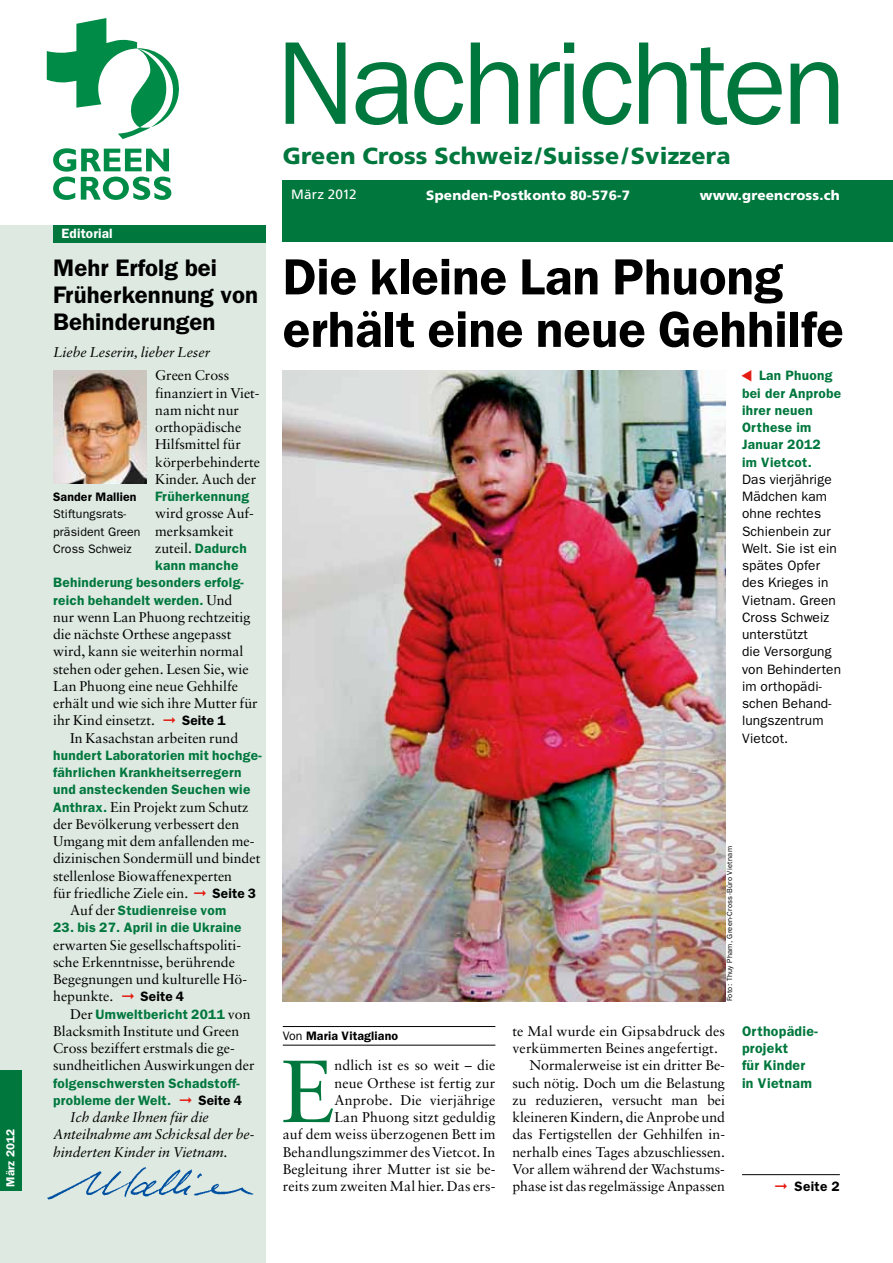
<style>
.page{position:relative;width:893px;height:1263px;background:#fff}
.page>*{position:absolute;margin:0;border:0;box-sizing:border-box;transform-origin:0 0}
.t1{font:118.5px "ITC Franklin Gothic Std";letter-spacing:-.04em;color:#00773d}
.t2{font:88.2px "Sabon";color:#00773d}
.t3{font:600 51px/52.5px "ITC Franklin Gothic Std";color:#000}
.t4{font:600 24px/27px "ITC Franklin Gothic Std";letter-spacing:.005em;color:#000}
.t5{font:900 23.25px "Frutiger";letter-spacing:.01em;color:#00773d}
.t6{font:14.1px/17.2px "Sabon";color:#000}
.t7{font:italic 14.1px/17.2px "Sabon";color:#000}
.t8{font:600 14.1px/17.2px "ITC Franklin Gothic Std";letter-spacing:.02em;color:#00773d}
.t9{font:600 13.65px/17.2px "ITC Franklin Gothic Std";letter-spacing:.02em;color:#00773d}
.t10{font:13.65px/17.2px "ITC Franklin Gothic Std";letter-spacing:.01em;color:#000}
.t11{font:600 13.65px "ITC Franklin Gothic Std";letter-spacing:.02em;color:#000}
.t12{font:900 13.5px "Frutiger";letter-spacing:.015em;color:#fff}
.t13{font:600 13.5px "ITC Franklin Gothic Std";letter-spacing:.01em;color:#fff}
.t14{font:13.5px "Frutiger";letter-spacing:.015em;color:#fff}
.t15{font:12.3px/17.2px "ITC Franklin Gothic Std";letter-spacing:.01em;color:#000}
.t16{font:600 12.3px "ITC Franklin Gothic Std";letter-spacing:.01em;color:#000}
.t17{font:600 11.7px "ITC Franklin Gothic Std";letter-spacing:.015em;color:#fff}
.t18{font:7.5px "ITC Franklin Gothic Std";letter-spacing:.04em;color:#000}
.s1{font-family:"ITC Franklin Gothic Std";font-weight:600;font-size:13.65px;color:#00773d}
.s2{font-family:"Sabon";font-weight:400;font-size:14.1px;color:#000}
.s3{color:#e41d13}
.s4{font-family:"ITC Franklin Gothic Std";font-weight:600;font-size:13.65px}
.s5{color:#000}
.s6{font-weight:400}
</style>
<div class="page">
<div style="left:0;top:225px;width:266px;height:1038px;background:#dde9e1"></div>
<div style="left:53px;top:225px;width:213px;height:17px;background:#00773d"></div>
<div style="left:283px;top:180px;width:610px;height:62px;background:#00773d"></div>
<hr style="left:283px;top:1026px;width:212px;height:1px;background:#000">
<hr style="left:283px;top:1045px;width:212px;height:1px;background:#000">
<hr style="left:742px;top:1174px;width:98px;height:1px;background:#000">
<img style="left:53px;top:370px;width:94px;height:114px">
<img style="left:47px;top:1167px;width:206px;height:33px">
<div style="left:0;top:1070px;width:21px;height:121px;background:#00773d"></div>
<svg style="left:47px;top:18px;width:132px;height:121px"></svg>
<svg style="left:53px;top:148px;width:118px;height:52px"></svg>
<img style="left:283px;top:370px;width:442px;height:631px">
<p class="t17" style="left:3px;top:1187px;width:60px;rotate:-90deg">März 2012</p>
<p class="t13" style="left:62px;top:225px;width:53px">Editorial</p>
<h3 class="t4" style="left:53px;top:254px;width:206px">Mehr Erfolg bei<br>Früherkennung von<br>Behinderungen</h3>
<p class="t7" style="left:53px;top:343px;width:159px">Liebe Leserin, lieber Leser</p>
<p class="t16" style="left:53px;top:490px;width:85px">Sander Mallien</p>
<p class="t15" style="left:53px;top:506px;width:89px">Stiftungsrats&shy;präsident Green<br>Cross Schweiz</p>
<p class="t6" style="left:155px;top:367px;width:106px">Green Cross finanziert in Viet&shy;nam nicht nur orthopädische<br>Hilfsmittel für körperbehinderte<br>Kinder. Auch der</p>
<p class="t9" style="left:155px;top:488px;width:95px">Früherkennung</p>
<p class="t6" style="left:155px;top:505px;width:100px">wird grosse Auf&shy;merksamkeit zuteil. <span class="s1">Dadurch</span></p>
<p class="t9" style="left:155px;top:557px;width:85px">kann manche</p>
<p class="t9" style="left:53px;top:574px;width:192px">Behinderung besonders erfolg&shy;reich behandelt werden. <span class="s2">Und</span></p>
<p class="t6" style="left:53px;top:608px;width:206px">nur wenn Lan Phuong rechtzeitig die nächste Orthese angepasst wird, kann sie weiterhin normal stehen oder gehen. Lesen Sie, wie<br>Lan Phuong eine neue Gehhilfe erhält und wie sich ihre Mutter für ihr Kind einsetzt. <span class="s3">➞</span> <span class="s4">Seite 1</span></p>
<p class="t6" style="left:70px;top:729px;width:170px">In Kasachstan arbeiten rund</p>
<p class="t9" style="left:53px;top:746px;width:210px">hundert Laboratorien mit hochge&shy;fährlichen Krankheitserregern und ansteckenden Seuchen wie</p>
<p class="t6" style="left:53px;top:798px;width:209px"><span class="s1">Anthrax.</span> Ein Projekt zum Schutz der Bevölkerung verbessert den<br>Umgang mit dem anfallenden me&shy;dizinischen Sondermüll und bindet stellenlose Biowaffenexperten<br>für friedliche Ziele ein. <span class="s3">➞</span> <span class="s4">Seite 3</span></p>
<p class="t9" style="left:70px;top:902px;width:158px"><span class="s2">Auf der</span> Studienreise vom</p>
<p class="t9" style="left:53px;top:919px;width:190px">23. bis 27. April in die Ukraine</p>
<p class="t6" style="left:53px;top:936px;width:195px">erwarten Sie gesellschaftspoliti&shy;sche Erkenntnisse, berührende<br>Begegnungen und kulturelle Hö&shy;hepunkte. <span class="s3">➞</span> <span class="s4">Seite 4</span></p>
<p class="t9" style="left:70px;top:1005px;width:182px"><span class="s2">Der</span> Umweltbericht 2011 <span class="s2">von</span></p>
<p class="t6" style="left:53px;top:1022px;width:203px">Blacksmith Institute und Green<br>Cross beziffert erstmals die ge&shy;sundheitlichen Auswirkungen der</p>
<p class="t9" style="left:53px;top:1074px;width:190px">folgenschwersten Schadstoff&shy;probleme der Welt. <span class="s3">➞</span> <span class="s5">Seite 4</span></p>
<p class="t7" style="left:53px;top:1108px;width:203px;text-indent:17px">Ich danke Ihnen für die<br>Anteilnahme am Schicksal der be&shy;hinderten Kinder in Vietnam.</p>
<h1 class="t1" style="left:276px;top:16px;width:571px">Nachrichten</h1>
<h3 class="t5" style="left:283px;top:142px;width:449px">Green Cross Schweiz/Suisse/Svizzera</h3>
<p class="t12" style="left:426px;top:187px;width:205px">Spenden-Postkonto 80-576-7</p>
<p class="t12" style="left:700px;top:187px;width:142px">www.greencross.ch</p>
<p class="t14" style="left:291px;top:187px;width:67px">März 2012</p>
<h3 class="t3" style="left:283px;top:251px;width:562px">Die kleine Lan Phuong erhält eine neue Gehhilfe</h3>
<p class="t9" style="left:742px;top:367px;width:101px;text-indent:17px">Lan Phuong bei der Anprobe ihrer neuen<br>Orthese im<br>Januar 2012<br>im Vietcot.</p>
<p class="t10" style="left:742px;top:471px;width:101px">Das vierjährige<br>Mädchen kam ohne rechtes<br>Schienbein zur<br>Welt. Sie ist ein spätes Opfer des Krieges in<br>Vietnam. Green<br>Cross Schweiz unterstützt<br>die Versorgung von Behinderten im orthopädi&shy;schen Behand&shy;lungszentrum<br>Vietcot.</p>
<p class="t16" style="left:283px;top:1028px;width:117px"><span class="s6">Von</span> Maria Vitagliano</p>
<p class="t6" style="left:283px;top:1057px;width:214px;text-align:right">ndlich ist es so weit – die<br>neue Orthese ist fertig zur<br>Anprobe. Die vierjährige<br>Lan Phuong sitzt geduldig<br>auf dem weiss überzogenen Bett im<br>Behandlungszimmer desVietcot. In<br>Begleitung ihrer Mutter ist sie be&shy;reits zum zweiten Mal hier. Das ers-</p>
<h2 class="t2" style="left:281px;top:1039px;width:55px">E</h2>
<p class="t18" style="left:725px;top:1001px;width:157px;rotate:-90deg">Foto: Thuy Pham, Green-Cross-Büro Vietnam</p>
<p class="t6" style="left:512px;top:1022px;width:214px">te Mal wurde ein Gipsabdruck des</p>
<p class="t6" style="left:512px;top:1039px;width:207px">verkümmerten Beines angefertigt.</p>
<p class="t6" style="left:529px;top:1057px;width:197px">Normalerweise ist ein dritter Be-</p>
<p class="t6" style="left:512px;top:1074px;width:214px">such nötig. Doch um die Belastung</p>
<p class="t6" style="left:512px;top:1091px;width:214px">zu reduzieren, versucht man bei</p>
<p class="t6" style="left:512px;top:1108px;width:214px">kleineren Kindern, die Anprobe und</p>
<p class="t6" style="left:512px;top:1126px;width:214px">das Fertigstellen der Gehhilfen in-</p>
<p class="t6" style="left:512px;top:1143px;width:214px">nerhalb eines Tages abzuschliessen.</p>
<p class="t6" style="left:512px;top:1160px;width:214px">Vor allem während der Wachstums-</p>
<p class="t6" style="left:512px;top:1177px;width:214px">phase ist das regelmässige Anpassen</p>
<p class="t8" style="left:742px;top:1022px;width:77px">Orthopädie&shy;projekt<br>für Kinder in Vietnam</p>
<p class="t11" style="left:775px;top:1178px;width:67px"><span class="s3">➞</span> Seite 2</p>
</div>
